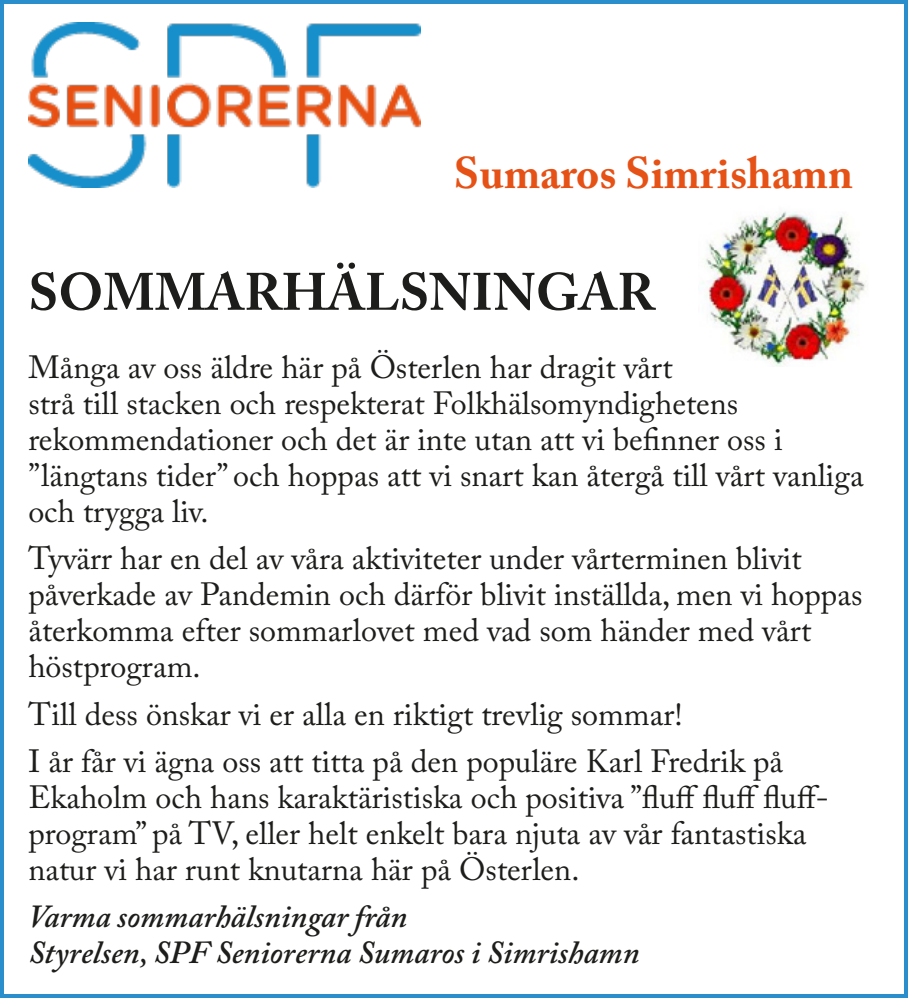
<style>
.page{position:relative;width:908px;height:998px;background:#fff}
.page>*{position:absolute;margin:0;border:0;box-sizing:border-box;transform-origin:0 0}
.t1{font:700 52px "Adobe Caslon Pro";color:#1d1d1b}
.t2{font:700 44px "Adobe Caslon Pro";color:#e65116}
.t3{font:32px/36px "Adobe Caslon Pro";color:#1d1d1b}
.t4{font:italic 600 32px/36px "Adobe Caslon Pro";color:#1d1d1b}
</style>
<div class="page">
<img style="left:698px;top:211px;width:168px;height:156px">
<img style="left:28px;top:23px;width:392px;height:164px">
<div style="left:0;top:0;width:907px;height:998px;border:4px solid #298ecb"></div>
<h2 class="t2" style="left:454px;top:147px;width:400px">Sumaros Simrishamn</h2>
<h1 class="t1" style="left:28px;top:261px;width:628px">SOMMARHÄLSNINGAR</h1>
<p class="t3" style="left:28px;top:349px;width:836px">Många av oss äldre här på Österlen har dragit vårt<br>strå till stacken och respekterat Folkhälsomyndighetens rekommendationer och det är inte utan att vi befinner oss i ”längtans tider” och hoppas att vi snart kan återgå till vårt vanliga och trygga liv.</p>
<p class="t3" style="left:28px;top:540px;width:835px">Tyvärr har en del av våra aktiviteter under vårterminen blivit påverkade av Pandemin och därför blivit inställda, men vi hoppas återkomma efter sommarlovet med vad som händer med vårt höstprogram.</p>
<p class="t3" style="left:28px;top:690px;width:756px;line-height:47.2px">Till dess önskar vi er alla en riktigt trevlig sommar!<br>I år får vi ägna oss att titta på den populäre Karl Fredrik på</p>
<p class="t3" style="left:28px;top:779px;width:801px">Ekaholm och hans karaktäristiska och positiva ”fluff fluff fluff&shy;program” på TV, eller helt enkelt bara njuta av vår fantastiska natur vi har runt knutarna här på Österlen.</p>
<p class="t4" style="left:28px;top:898px;width:612px">Varma sommarhälsningar från<br>Styrelsen, SPF Seniorerna Sumaros i Simrishamn</p>
</div>
